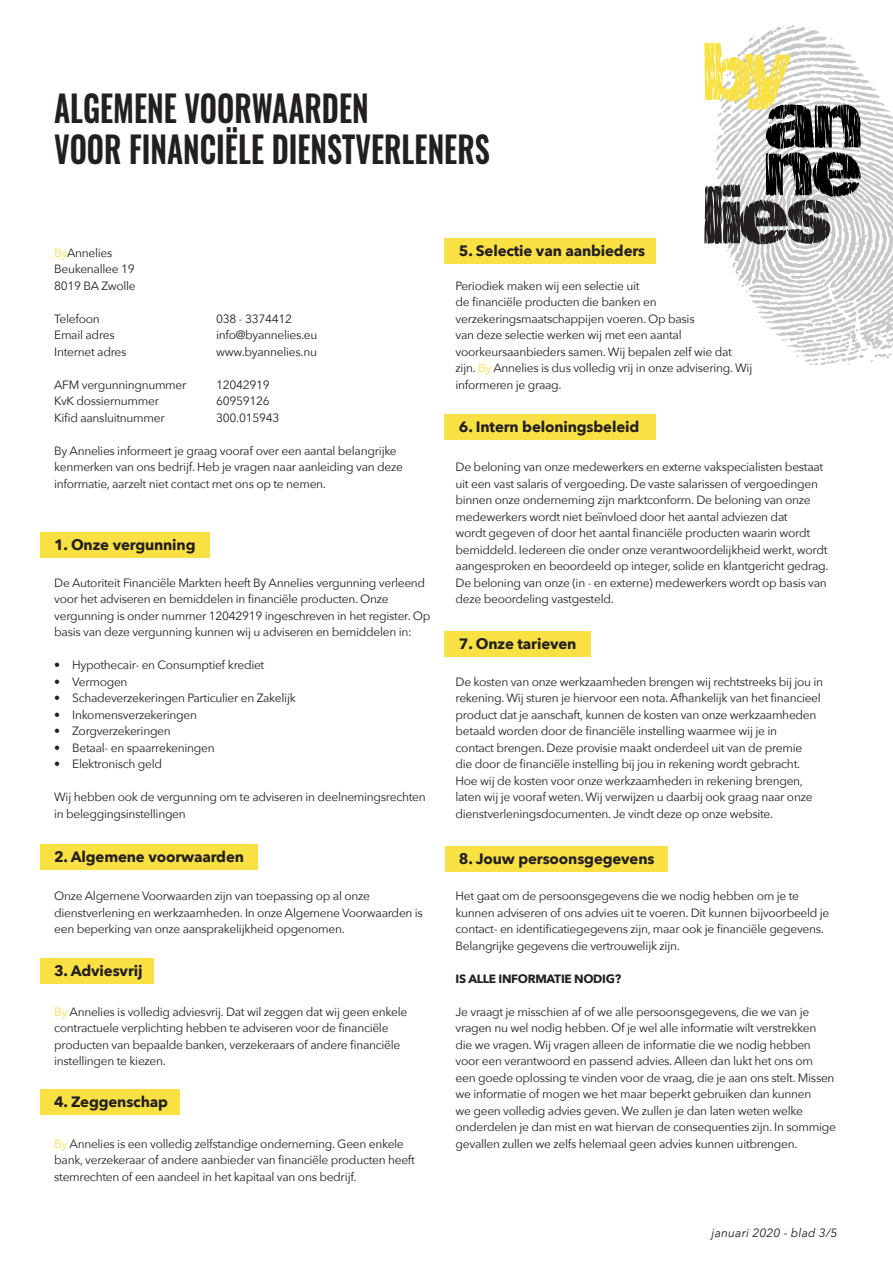
<style>
.page{position:relative;width:893px;height:1263px;background:#fff}
.page>*{position:absolute;margin:0;border:0;box-sizing:border-box;transform-origin:0 0}
.t1{font:600 36.3px "Oswald";color:#231f20;scale:.83 1}
.t2{font:700 15px "Avenir Next";letter-spacing:-.01em;color:#231f20}
.t3{font:12px/16.5px "Avenir Next";letter-spacing:-.025em;color:#231f20}
.t4{font:700 12px "Avenir Next";letter-spacing:-.025em;color:#231f20}
.t5{font:italic 12px "Avenir Next";letter-spacing:.01em;color:#231f20}
.s1{color:#f9e143}
</style>
<div class="page">
<svg style="left:704px;top:25px;width:189px;height:340px"></svg>
<div style="left:40px;top:532px;width:169px;height:25px;background:#f9e143"></div>
<div style="left:40px;top:844px;width:217px;height:25px;background:#f9e143"></div>
<div style="left:445px;top:415px;width:211px;height:25px;background:#f9e143"></div>
<div style="left:445px;top:631px;width:146px;height:26px;background:#f9e143"></div>
<div style="left:445px;top:847px;width:223px;height:25px;background:#f9e143"></div>
<div style="left:40px;top:958px;width:114px;height:25px;background:#f9e143"></div>
<div style="left:40px;top:1090px;width:139px;height:25px;background:#f9e143"></div>
<div style="left:445px;top:238px;width:211px;height:25px;background:#f9e143"></div>
<p class="t1" style="left:54px;top:83px;width:380px">ALGEMENE VOORWAARDEN</p>
<p class="t1" style="left:54px;top:123px;width:526px">VOOR FINANCIËLE DIENSTVERLENERS</p>
<p class="t3" style="left:54px;top:244px;width:60px"><span class="s1">By</span>Annelies</p>
<p class="t3" style="left:54px;top:260px;width:82px">Beukenallee 19</p>
<p class="t3" style="left:54px;top:277px;width:83px">8019 BA Zwolle</p>
<p class="t3" style="left:54px;top:310px;width:47px">Telefoon</p>
<p class="t3" style="left:216px;top:310px;width:77px">038 - 3374412</p>
<p class="t3" style="left:54px;top:326px;width:62px">Email adres</p>
<p class="t3" style="left:216px;top:326px;width:103px">info@byannelies.eu</p>
<p class="t3" style="left:54px;top:343px;width:74px">Internet adres</p>
<p class="t3" style="left:216px;top:343px;width:102px">www.byannelies.nu</p>
<p class="t3" style="left:54px;top:376px;width:134px">AFM vergunningnummer</p>
<p class="t3" style="left:216px;top:376px;width:55px">12042919</p>
<p class="t3" style="left:54px;top:392px;width:106px">KvK dossiernummer</p>
<p class="t3" style="left:216px;top:392px;width:55px">60959126</p>
<p class="t3" style="left:54px;top:409px;width:112px">Kifid aansluitnummer</p>
<p class="t3" style="left:216px;top:409px;width:65px">300.015943</p>
<p class="t3" style="left:54px;top:442px;width:350px">By Annelies informeert je graag vooraf over een aantal belangrijke kenmerken van ons bedrijf. Heb je vragen naar aanleiding van deze informatie, aarzelt niet contact met ons op te nemen.</p>
<p class="t2" style="left:54px;top:531px;width:143px">1. Onze vergunning</p>
<p class="t3" style="left:54px;top:574px;width:378px">De Autoriteit Financiële Markten heeft By Annelies vergunning verleend voor het adviseren en bemiddelen in financiële producten. Onze vergunning is onder nummer 12042919 ingeschreven in het register. Op basis van deze vergunning kunnen wij u adviseren en bemiddelen in:</p>
<p class="t3" style="left:54px;top:656px;width:212px">• Hypothecair- en Consumptief krediet</p>
<p class="t3" style="left:54px;top:673px;width:75px">• Vermogen</p>
<p class="t3" style="left:54px;top:689px;width:243px">• Schadeverzekeringen Particulier en Zakelijk</p>
<p class="t3" style="left:54px;top:706px;width:144px">• Inkomensverzekeringen</p>
<p class="t3" style="left:54px;top:722px;width:118px">• Zorgverzekeringen</p>
<p class="t3" style="left:54px;top:739px;width:162px">• Betaal- en spaarrekeningen</p>
<p class="t3" style="left:54px;top:755px;width:109px">• Elektronisch geld</p>
<p class="t3" style="left:54px;top:788px;width:373px">Wij hebben ook de vergunning om te adviseren in deelnemingsrechten in beleggingsinstellingen</p>
<p class="t2" style="left:54px;top:843px;width:192px">2. Algemene voorwaarden</p>
<p class="t3" style="left:54px;top:887px;width:370px">Onze Algemene Voorwaarden zijn van toepassing op al onze dienstverlening en werkzaamheden. In onze Algemene Voorwaarden is een beperking van onze aansprakelijkheid opgenomen.</p>
<p class="t2" style="left:54px;top:957px;width:90px">3. Adviesvrij</p>
<p class="t3" style="left:54px;top:1003px;width:355px"><span class="s1">By</span> Annelies is volledig adviesvrij. Dat wil zeggen dat wij geen enkele contractuele verplichting hebben te adviseren voor de financiële producten van bepaalde banken, verzekeraars of andere financiële instellingen te kiezen.</p>
<p class="t2" style="left:54px;top:1089px;width:115px">4. Zeggenschap</p>
<p class="t3" style="left:54px;top:1135px;width:362px"><span class="s1">By</span> Annelies is een volledig zelfstandige onderneming. Geen enkele bank, verzekeraar of andere aanbieder van financiële producten heeft stemrechten of een aandeel in het kapitaal van ons bedrijf.</p>
<p class="t2" style="left:459px;top:237px;width:188px">5. Selectie van aanbieders</p>
<p class="t3" style="left:456px;top:277px;width:298px">Periodiek maken wij een selectie uit<br>de financiële producten die banken en verzekeringsmaatschappijen voeren. Op basis<br>van deze selectie werken wij met een aantal voorkeursaanbieders samen. Wij bepalen zelf wie dat zijn. <span class="s1">By</span> Annelies is dus volledig vrij in onze advisering. Wij informeren je graag.</p>
<p class="t2" style="left:459px;top:414px;width:182px">6. Intern beloningsbeleid</p>
<p class="t3" style="left:456px;top:458px;width:374px">De beloning van onze medewerkers en externe vakspecialisten bestaat uit een vast salaris of vergoeding. De vaste salarissen of vergoedingen binnen onze onderneming zijn marktconform. De beloning van onze medewerkers wordt niet beïnvloed door het aantal adviezen dat<br>wordt gegeven of door het aantal financiële producten waarin wordt bemiddeld. Iedereen die onder onze verantwoordelijkheid werkt, wordt aangesproken en beoordeeld op integer, solide en klantgericht gedrag.<br>De beloning van onze (in - en externe) medewerkers wordt op basis van deze beoordeling vastgesteld.</p>
<p class="t2" style="left:459px;top:631px;width:119px">7. Onze tarieven</p>
<p class="t3" style="left:456px;top:673px;width:369px">De kosten van onze werkzaamheden brengen wij rechtstreeks bij jou in rekening. Wij sturen je hiervoor een nota. Afhankelijk van het financieel product dat je aanschaft, kunnen de kosten van onze werkzaamheden betaald worden door de financiële instelling waarmee wij je in<br>contact brengen. Deze provisie maakt onderdeel uit van de premie<br>die door de financiële instelling bij jou in rekening wordt gebracht.<br>Hoe wij de kosten voor onze werkzaamheden in rekening brengen, laten wij je vooraf weten. Wij verwijzen u daarbij ook graag naar onze dienstverleningsdocumenten. Je vindt deze op onze website.</p>
<p class="t2" style="left:459px;top:846px;width:197px">8. Jouw persoonsgegevens</p>
<p class="t3" style="left:456px;top:887px;width:375px">Het gaat om de persoonsgegevens die we nodig hebben om je te kunnen adviseren of ons advies uit te voeren. Dit kunnen bijvoorbeeld je contact- en identificatiegegevens zijn, maar ook je financiële gegevens.<br>Belangrijke gegevens die vertrouwelijk zijn.</p>
<p class="t4" style="left:456px;top:968px;width:167px">IS ALLE INFORMATIE NODIG?</p>
<p class="t3" style="left:456px;top:1003px;width:382px">Je vraagt je misschien af of we alle persoonsgegevens, die we van je vragen nu wel nodig hebben. Of je wel alle informatie wilt verstrekken die we vragen. Wij vragen alleen de informatie die we nodig hebben voor een verantwoord en passend advies. Alleen dan lukt het ons om een goede oplossing te vinden voor de vraag, die je aan ons stelt. Missen we informatie of mogen we het maar beperkt gebruiken dan kunnen<br>we geen volledig advies geven. We zullen je dan laten weten welke onderdelen je dan mist en wat hiervan de consequenties zijn. In sommige gevallen zullen we zelfs helemaal geen advies kunnen uitbrengen.</p>
<p class="t5" style="left:711px;top:1223px;width:127px">januari 2020 - blad 3/5</p>
</div>
